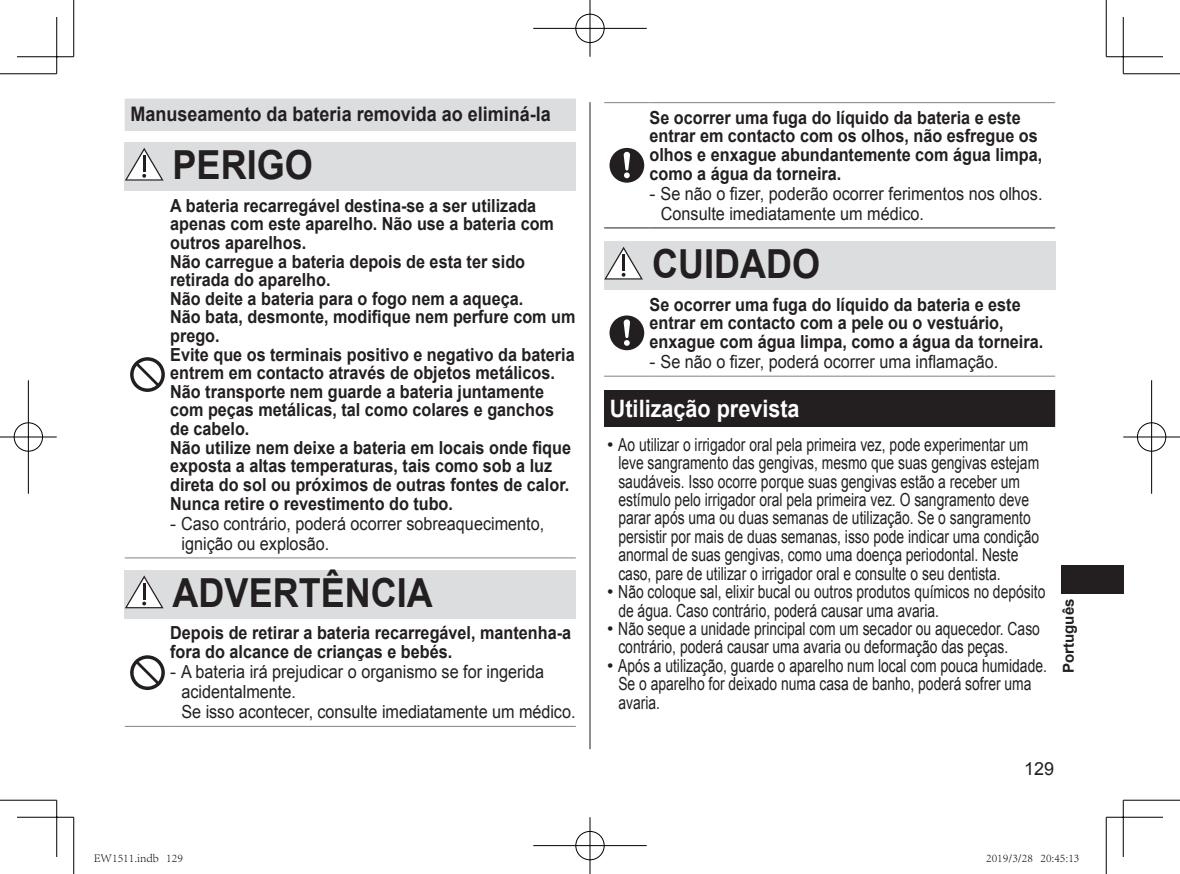
<style>
.page{position:relative;width:1180px;height:874px;background:#fff}
.page>*{position:absolute;margin:0;border:0;box-sizing:border-box;transform-origin:0 0}
.t1{font:700 40px "Arial";color:#231f20;scale:.9 1}
.t2{font:700 24px "Arial";color:#fff;scale:.9 1}
.t3{font:700 20px "Arial";color:#231f20;scale:.9 1}
.t4{font:18px/18.4px "Arial";color:#231f20}
.t5{font:700 18px/18.6px "Arial";color:#231f20;scale:.9 1}
.t6{font:700 15px "Arial";color:#231f20}
.t7{font:300 12px "Adobe Song Std";color:#000}
</style>
<div class="page">
<div style="left:1060px;top:565px;width:63px;height:28px;background:#231f20"></div>
<hr style="left:589px;top:102px;width:1px;height:646px;background:#231f20">
<div style="left:604px;top:241px;width:450px;height:48px;background:#dcdddf"></div>
<hr style="left:604px;top:102px;width:45px;height:1px;background:#808285">
<hr style="left:649px;top:102px;width:405px;height:1px;background:#808285">
<hr style="left:604px;top:227px;width:45px;height:1px;background:#231f20">
<hr style="left:649px;top:227px;width:405px;height:1px;background:#231f20">
<hr style="left:604px;top:375px;width:45px;height:1px;background:#808285">
<hr style="left:649px;top:375px;width:405px;height:1px;background:#808285">
<svg style="left:609px;top:148px;width:35px;height:34px"></svg>
<svg style="left:604px;top:246px;width:39px;height:33px"></svg>
<svg style="left:609px;top:315px;width:35px;height:35px"></svg>
<div style="left:604px;top:389px;width:450px;height:37px;background:#231f20"></div>
<div style="left:125px;top:99px;width:450px;height:32px;background:#dcdddf"></div>
<div style="left:125px;top:142px;width:450px;height:48px;background:#dcdddf"></div>
<hr style="left:125px;top:557px;width:45px;height:1px;background:#808285">
<hr style="left:170px;top:557px;width:405px;height:1px;background:#808285">
<svg style="left:125px;top:148px;width:38px;height:32px"></svg>
<svg style="left:130px;top:357px;width:35px;height:35px"></svg>
<div style="left:125px;top:569px;width:450px;height:49px;background:#dcdddf"></div>
<hr style="left:125px;top:725px;width:45px;height:1px;background:#808285">
<hr style="left:170px;top:725px;width:405px;height:1px;background:#808285">
<svg style="left:125px;top:575px;width:39px;height:33px"></svg>
<svg style="left:130px;top:655px;width:35px;height:34px"></svg>
<hr style="left:0;top:73px;width:57px;height:1px;background:#000">
<hr style="left:1123px;top:73px;width:56px;height:1px;background:#000">
<hr style="left:0;top:799px;width:57px;height:1px;background:#000">
<hr style="left:1123px;top:799px;width:56px;height:1px;background:#000">
<hr style="left:73px;top:0;width:1px;height:57px;background:#000">
<hr style="left:73px;top:816px;width:1px;height:57px;background:#000">
<hr style="left:1105px;top:0;width:1px;height:57px;background:#000">
<hr style="left:1105px;top:816px;width:1px;height:57px;background:#000">
<hr style="left:17px;top:56px;width:57px;height:1px;background:#000">
<hr style="left:1106px;top:56px;width:56px;height:1px;background:#000">
<hr style="left:17px;top:816px;width:57px;height:1px;background:#000">
<hr style="left:1106px;top:816px;width:56px;height:1px;background:#000">
<hr style="left:56px;top:17px;width:1px;height:57px;background:#000">
<hr style="left:56px;top:799px;width:1px;height:57px;background:#000">
<hr style="left:1122px;top:17px;width:1px;height:57px;background:#000">
<hr style="left:1122px;top:799px;width:1px;height:57px;background:#000">
<div style="left:574px;top:13px;width:31px;height:31px;border:3px solid #fff;border-radius:50%"></div>
<hr style="left:533px;top:27px;width:113px;height:3px;background:#fff">
<hr style="left:588px;top:0;width:3px;height:57px;background:#fff">
<div style="left:575px;top:14px;width:29px;height:29px;border:1px solid #000;border-radius:50%"></div>
<hr style="left:533px;top:28px;width:113px;height:1px;background:#000">
<hr style="left:589px;top:0;width:1px;height:57px;background:#000">
<div style="left:574px;top:829px;width:31px;height:31px;border:3px solid #fff;border-radius:50%"></div>
<hr style="left:533px;top:843px;width:113px;height:3px;background:#fff">
<hr style="left:588px;top:816px;width:3px;height:57px;background:#fff">
<div style="left:575px;top:830px;width:29px;height:29px;border:1px solid #000;border-radius:50%"></div>
<hr style="left:533px;top:844px;width:113px;height:1px;background:#000">
<hr style="left:589px;top:816px;width:1px;height:57px;background:#000">
<div style="left:13px;top:421px;width:31px;height:31px;border:3px solid #fff;border-radius:50%"></div>
<hr style="left:0;top:435px;width:57px;height:3px;background:#fff">
<hr style="left:27px;top:380px;width:3px;height:113px;background:#fff">
<div style="left:14px;top:422px;width:29px;height:29px;border:1px solid #000;border-radius:50%"></div>
<hr style="left:0;top:436px;width:57px;height:1px;background:#000">
<hr style="left:28px;top:380px;width:1px;height:113px;background:#000">
<div style="left:1135px;top:421px;width:31px;height:31px;border:3px solid #fff;border-radius:50%"></div>
<hr style="left:1123px;top:435px;width:56px;height:3px;background:#fff">
<hr style="left:1149px;top:380px;width:3px;height:113px;background:#fff">
<div style="left:1136px;top:422px;width:29px;height:29px;border:1px solid #000;border-radius:50%"></div>
<hr style="left:1123px;top:436px;width:56px;height:1px;background:#000">
<hr style="left:1151px;top:380px;width:1px;height:113px;background:#000">
<p class="t3" style="left:130px;top:101px;width:468px">Manuseamento da bateria removida ao eliminá-la</p>
<h1 class="t1" style="left:173px;top:139px;width:157px">PERIGO</h1>
<p class="t5" style="left:170px;top:196px;width:452px">A bateria recarregável destina-se a ser utilizada apenas com este aparelho. Não use a bateria com outros aparelhos.<br>Não carregue a bateria depois de esta ter sido retirada do aparelho.<br>Não deite a bateria para o fogo nem a aqueça.<br>Não bata, desmonte, modifique nem perfure com um prego.<br>Evite que os terminais positivo e negativo da bateria entrem em contacto através de objetos metálicos.<br>Não transporte nem guarde a bateria juntamente com peças metálicas, tal como colares e ganchos de cabelo.<br>Não utilize nem deixe a bateria em locais onde fique exposta a altas temperaturas, tais como sob a luz direta do sol ou próximos de outras fontes de calor.<br>Nunca retire o revestimento do tubo.</p>
<p class="t4" style="left:181px;top:513px;width:364px;line-height:20px;text-indent:-11px">- Caso contrário, poderá ocorrer sobreaquecimento, ignição ou explosão.</p>
<h1 class="t1" style="left:173px;top:566px;width:290px">ADVERTÊNCIA</h1>
<p class="t5" style="left:170px;top:624px;width:447px">Depois de retirar a bateria recarregável, mantenha-a fora do alcance de crianças e bebés.</p>
<p class="t4" style="left:181px;top:661px;width:395px;line-height:20px;text-indent:-11px">- A bateria irá prejudicar o organismo se for ingerida acidentalmente.<br>Se isso acontecer, consulte imediatamente um médico.</p>
<p class="t5" style="left:649px;top:109px;width:438px">Se ocorrer uma fuga do líquido da bateria e este entrar em contacto com os olhos, não esfregue os olhos e enxague abundantemente com água limpa, como a água da torneira.</p>
<p class="t4" style="left:660px;top:183px;width:383px;line-height:20px;text-indent:-11px">- Se não o fizer, poderão ocorrer ferimentos nos olhos.<br>Consulte imediatamente um médico.</p>
<h1 class="t1" style="left:652px;top:237px;width:188px">CUIDADO</h1>
<p class="t5" style="left:649px;top:295px;width:439px">Se ocorrer uma fuga do líquido da bateria e este entrar em contacto com a pele ou o vestuário, enxague com água limpa, como a água da torneira.</p>
<p class="t4" style="left:649px;top:352px;width:350px">- Se não o fizer, poderá ocorrer uma inflamação.</p>
<h2 class="t2" style="left:609px;top:392px;width:212px">Utilização prevista</h2>
<p class="t4" style="left:618px;top:435px;width:422px;text-indent:-11px">• Ao utilizar o irrigador oral pela primeira vez, pode experimentar um leve sangramento das gengivas, mesmo que suas gengivas estejam saudáveis. Isso ocorre porque suas gengivas estão a receber um estímulo pelo irrigador oral pela primeira vez. O sangramento deve parar após uma ou duas semanas de utilização. Se o sangramento persistir por mais de duas semanas, isso pode indicar uma condição anormal de suas gengivas, como uma doença periodontal. Neste caso, pare de utilizar o irrigador oral e consulte o seu dentista.</p>
<p class="t4" style="left:618px;top:582px;width:428px;text-indent:-11px">• Não coloque sal, elixir bucal ou outros produtos químicos no depósito de água. Caso contrário, poderá causar uma avaria.</p>
<p class="t4" style="left:618px;top:619px;width:423px;text-indent:-11px">• Não seque a unidade principal com um secador ou aquecedor. Caso contrário, poderá causar uma avaria ou deformação das peças.</p>
<p class="t4" style="left:618px;top:656px;width:430px;text-indent:-11px">• Após a utilização, guarde o aparelho num local com pouca humidade.<br>Se o aparelho for deixado numa casa de banho, poderá sofrer uma avaria.</p>
<p class="t6" style="left:1058px;top:672px;width:76px;rotate:-90deg">Português</p>
<p class="t4" style="left:1023px;top:759px;width:32px">129</p>
<p class="t7" style="left:94px;top:850px;width:91px">EW1511.indb 129</p>
<p class="t7" style="left:986px;top:850px;width:95px">2019/3/28 20:45:13</p>
</div>
